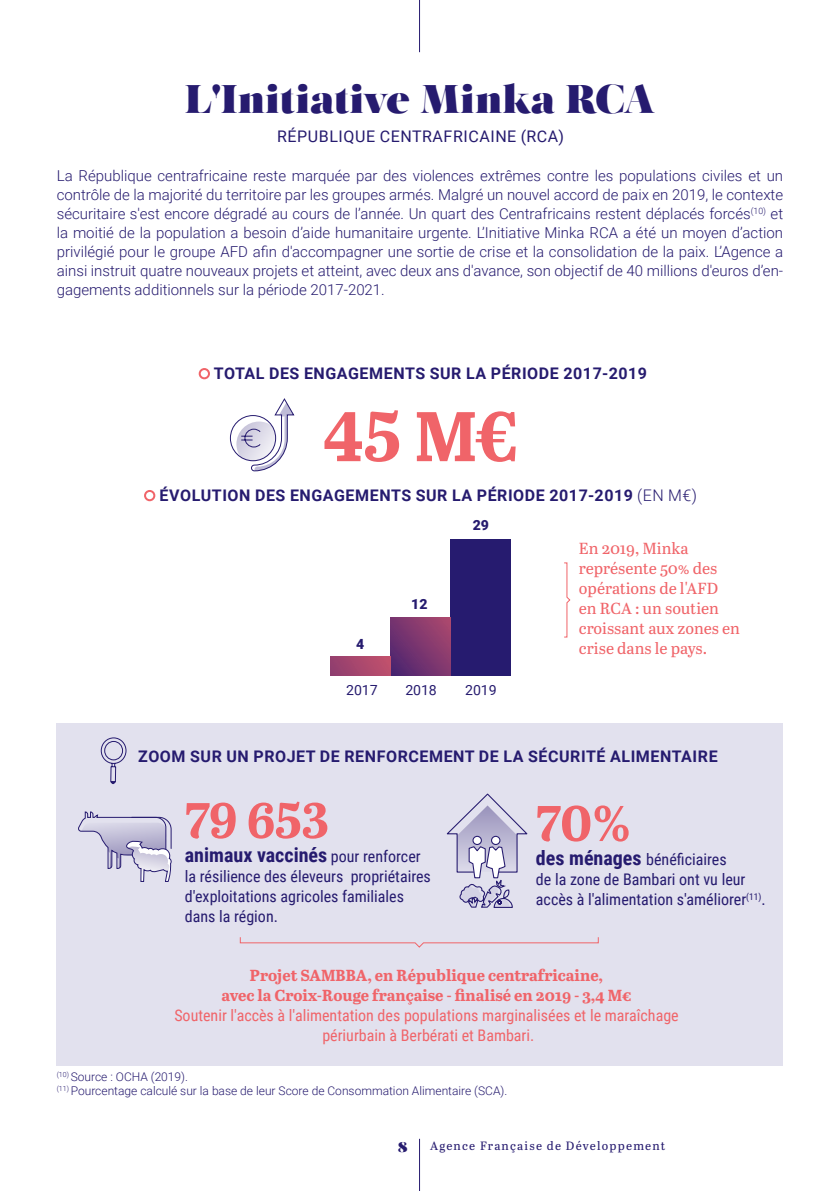
<style>
.page{position:relative;width:840px;height:1191px;background:#fff}
.page>*{position:absolute;margin:0;border:0;box-sizing:border-box;transform-origin:0 0}
.t1{font:700 70px "Abril Text";color:#f06469}
.t2{font:700 50px "Abril Text";color:#f06469}
.t3{font:40px "Salome";color:#261b6f}
.t4{font:700 20px "Roboto Condensed";color:#261b6f}
.t5{font:16px/20px "Roboto Condensed";color:#261b6f}
.t6{font:700 16px "Roboto";letter-spacing:.035em;color:#261b6f}
.t7{font:16px/20px "Roboto Condensed";color:#f06469;text-align:center}
.t8{font:16px/20px "Abril Text";color:#f06469}
.t9{font:700 16px/20px "Abril Text";color:#f06469;text-align:center}
.t10{font:16px "Roboto";letter-spacing:.035em;color:#261b6f}
.t11{font:300 15px/19px "Roboto";color:#261b6f;text-align:justify}
.t12{font:14px "Roboto";color:#261b6f}
.t13{font:900 14px "Roboto";color:#261b6f}
.t14{font:14px "Salome";color:#261b6f}
.t15{font:300 12px/14px "Roboto";color:#261b6f}
.t16{font:12px "Abril Text";letter-spacing:.1em;color:#261b6f}
.s1{font-weight:300}
.s2{font-weight:400;font-size:16px}
.s3{font-weight:700;font-size:20px}
</style>
<div class="page">
<div style="left:57px;top:723px;width:725px;height:342px;background:#e2e1ee"></div>
<hr style="left:419px;top:0;width:1px;height:52px;background:#261b6f">
<div style="left:450px;top:539px;width:61px;height:136px;background:#261b6f"></div>
<svg style="left:390px;top:618px;width:60px;height:57px"></svg>
<div style="left:330px;top:657px;width:60px;height:18px;background:linear-gradient(to right,#913e6f,#bf506d)"></div>
<svg style="left:564px;top:562px;width:7px;height:76px"></svg>
<svg style="left:78px;top:811px;width:94px;height:71px"></svg>
<svg style="left:239px;top:793px;width:360px;height:155px"></svg>
<div style="left:144px;top:490px;width:11px;height:11px;border:2px solid #f06469;border-radius:50%"></div>
<div style="left:198px;top:368px;width:12px;height:11px;border:2px solid #f06469;border-radius:50%"></div>
<svg style="left:229px;top:398px;width:66px;height:74px"></svg>
<svg style="left:101px;top:737px;width:26px;height:47px"></svg>
<hr style="left:419px;top:1138px;width:1px;height:53px;background:#261b6f">
<h3 class="t3" style="left:185px;top:72px;width:471px">L'Initiative Minka RCA</h3>
<p class="t10" style="left:277px;top:125px;width:288px">RÉPUBLIQUE CENTRAFRICAINE (RCA)</p>
<p class="t11" style="left:57px;top:166px;width:727px">La République centrafricaine reste marquée par des violences extrêmes contre les populations civiles et un contrôle de la majorité du territoire par les groupes armés. Malgré un nouvel accord de paix en 2019, le contexte sécuritaire s'est encore dégradé au cours de l’année. Un quart des Centrafricains restent déplacés forcés<sup>(10)</sup> et la moitié de la population a besoin d’aide humanitaire urgente. L’Initiative Minka RCA a été un moyen d’action privilégié pour le groupe AFD afin d'accompagner une sortie de crise et la consolidation de la paix. L’Agence a ainsi instruit quatre nouveaux projets et atteint, avec deux ans d'avance, son objectif de 40 millions d'euros d’en&shy;gagements additionnels sur la période 2017-2021.</p>
<p class="t6" style="left:214px;top:362px;width:434px">TOTAL DES ENGAGEMENTS SUR LA PÉRIODE 2017-2019</p>
<h1 class="t1" style="left:322px;top:384px;width:198px">45 M€</h1>
<p class="t6" style="left:159px;top:484px;width:538px">ÉVOLUTION DES ENGAGEMENTS SUR LA PÉRIODE 2017-2019 <span class="s1">(EN M€)</span></p>
<p class="t13" style="left:356px;top:634px;width:10px">4</p>
<p class="t13" style="left:411px;top:594px;width:18px">12</p>
<p class="t13" style="left:472px;top:515px;width:18px">29</p>
<p class="t12" style="left:346px;top:680px;width:33px;rotate:1deg">2017</p>
<p class="t12" style="left:405px;top:680px;width:33px;rotate:1deg">2018</p>
<p class="t12" style="left:465px;top:680px;width:33px;rotate:1deg">2019</p>
<p class="t8" style="left:578px;top:537px;width:162px">En 2019, Minka représente 50% des opérations de l'AFD en RCA : un soutien croissant aux zones en crise dans le pays.</p>
<p class="t6" style="left:138px;top:745px;width:580px">ZOOM SUR UN PROJET DE RENFORCEMENT DE LA SÉCURITÉ ALIMENTAIRE</p>
<h2 class="t2" style="left:185px;top:783px;width:145px">79 653</h2>
<h3 class="t4" style="left:185px;top:841px;width:237px">animaux vaccinés <span class="s2">pour renforcer</span></h3>
<p class="t5" style="left:185px;top:866px;width:247px">la résilience des éleveurs propriétaires d'exploitations agricoles familiales dans la région.</p>
<h2 class="t2" style="left:535px;top:786px;width:96px">70%</h2>
<p class="t5" style="left:535px;top:848px;width:231px"><span class="s3">des ménages</span> bénéficiaires<br>de la zone de Bambari ont vu leur accès à l'alimentation s'améliorer<sup>(11)</sup>.</p>
<p class="t9" style="left:221px;top:964px;width:411px">Projet SAMBBA, en République centrafricaine,<br>avec la Croix-Rouge française - finalisé en 2019 - 3,4 M€</p>
<p class="t7" style="left:174px;top:1004px;width:505px">Soutenir l'accès à l'alimentation des populations marginalisées et le maraîchage périurbain à Berbérati et Bambari.</p>
<p class="t15" style="left:57px;top:1069px;width:452px"><sup>(10)</sup> Source : OCHA (2019).<br><sup>(11)</sup> Pourcentage calculé sur la base de leur Score de Consommation Alimentaire (SCA).</p>
<p class="t14" style="left:398px;top:1137px;width:11px">8</p>
<p class="t16" style="left:430px;top:1137px;width:237px">Agence Française de Développement</p>
</div>
